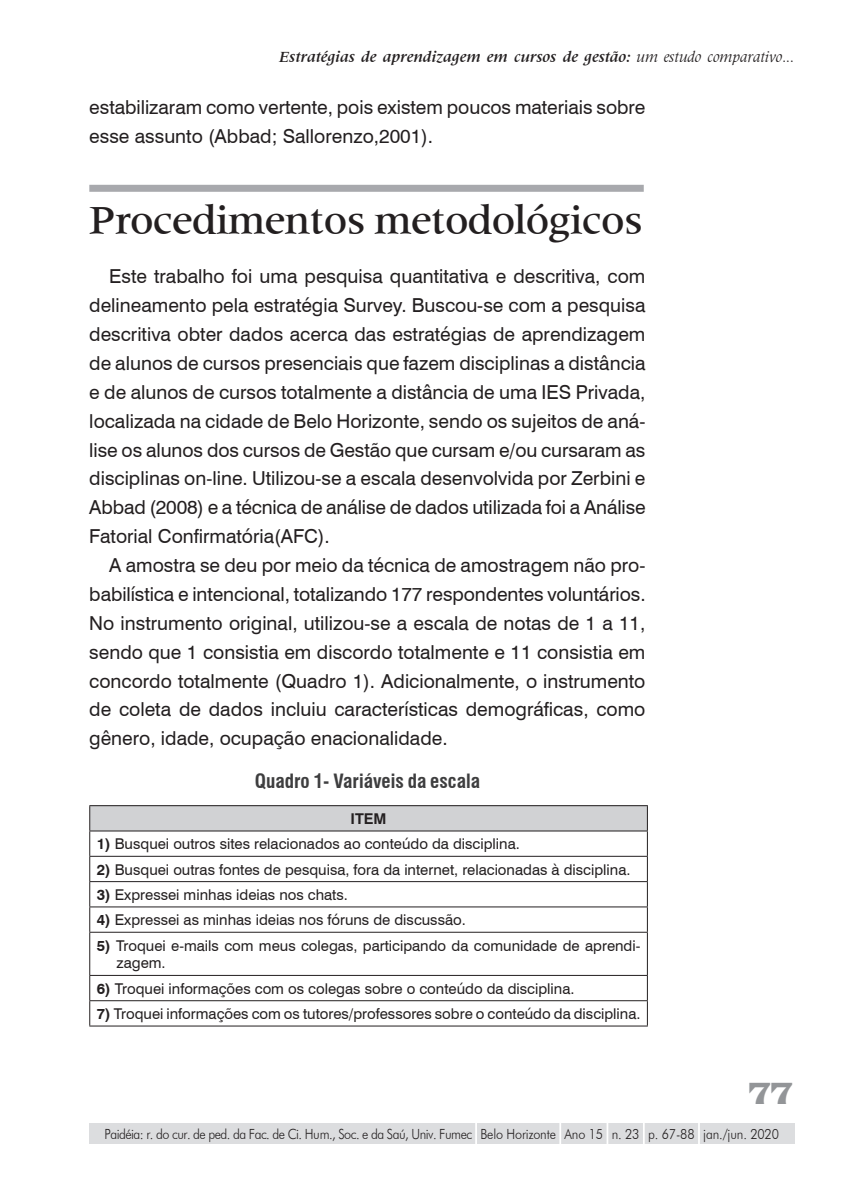
<style>
.page{position:relative;width:844px;height:1191px;background:#fff}
.page>*{position:absolute;margin:0;border:0;box-sizing:border-box;transform-origin:0 0}
.Titulo_1_s__Quebra_d{font:500 42px "Latin 725 BT";letter-spacing:-.01em;color:#231f20}
.t1{font:31.5px "Latin Wid D";color:#939598;scale:.7 1}
.Parag_Padrão{font:19.25px/28.9px "Swiss 721 BT";color:#231f20;text-align:justify}
.Titulo_Imagem{font:700 condensed 19.25px "Swiss 721 BT";color:#3e3e3f}
.t2{font:italic 700 15.75px "Latin 725 BT";color:#231f20}
.Parag_Padrão-2{font:14.88px/17.8px "Swiss 721 BT";color:#231f20}
.Parag_Padrão-3{font:700 14.88px "Swiss 721 BT";color:#231f20}
.t3{font:300 14px "Futura BT";letter-spacing:-.04em;color:#231f20;scale:.9 1}
.s1{font-weight:400}
.s2{font-weight:700}
</style>
<div class="page">
<div style="left:89px;top:1122px;width:705px;height:21px;background:#dcdddf"></div>
<hr style="left:475px;top:1122px;width:2px;height:23px;background:#fff">
<hr style="left:559px;top:1122px;width:2px;height:23px;background:#fff">
<hr style="left:606px;top:1122px;width:2px;height:23px;background:#fff">
<hr style="left:642px;top:1122px;width:2px;height:23px;background:#fff">
<svg style="left:698px;top:1122px;width:1px;height:21px"></svg>
<div style="left:89px;top:185px;width:554px;height:7px;background:#a8a9ad"></div>
<div style="left:90px;top:805px;width:557px;height:26px;background:#d1d2d4"></div>
<hr style="left:89px;top:805px;width:558px;height:1px;background:#231f20">
<hr style="left:89px;top:830px;width:558px;height:1px;background:#231f20">
<hr style="left:89px;top:856px;width:558px;height:1px;background:#231f20">
<hr style="left:89px;top:881px;width:558px;height:1px;background:#231f20">
<hr style="left:89px;top:906px;width:558px;height:1px;background:#231f20">
<svg style="left:89px;top:806px;width:1px;height:125px"></svg>
<svg style="left:646px;top:806px;width:1px;height:125px"></svg>
<hr style="left:89px;top:931px;width:558px;height:1px;background:#231f20">
<hr style="left:89px;top:932px;width:1px;height:43px;background:#231f20">
<hr style="left:646px;top:932px;width:1px;height:43px;background:#231f20">
<hr style="left:89px;top:975px;width:558px;height:1px;background:#231f20">
<hr style="left:89px;top:1000px;width:558px;height:1px;background:#231f20">
<svg style="left:89px;top:975px;width:1px;height:50px"></svg>
<svg style="left:646px;top:975px;width:1px;height:50px"></svg>
<hr style="left:89px;top:1025px;width:558px;height:1px;background:#231f20">
<p class="t2" style="left:279px;top:48px;width:516px">Estratégias de aprendizagem em cursos de gestão: <span class="s1">um estudo comparativo...</span></p>
<p class="Parag_Padrão" style="left:89px;top:92px;width:557px">estabilizaram como vertente, pois existem poucos materiais sobre esse assunto (Abbad; Sallorenzo,2001).</p>
<p class="Titulo_1_s__Quebra_d" style="left:89px;top:197px;width:555px">Procedimentos metodológicos</p>
<p class="Parag_Padrão" style="left:89px;top:261px;width:557px;text-indent:20px">Este trabalho foi uma pesquisa quantitativa e descritiva, com delineamento pela estratégia Survey. Buscou-se com a pesquisa descritiva obter dados acerca das estratégias de aprendizagem de alunos de cursos presenciais que fazem disciplinas a distância e de alunos de cursos totalmente a distância de uma IES Privada, localizada na cidade de Belo Horizonte, sendo os sujeitos de aná&shy;lise os alunos dos cursos de Gestão que cursam e/ou cursaram as disciplinas on-line. Utilizou-se a escala desenvolvida por Zerbini e Abbad (2008) e a técnica de análise de dados utilizada foi a Análise Fatorial Confirmatória(AFC).</p>
<p class="Parag_Padrão" style="left:89px;top:550px;width:557px;text-indent:20px">A amostra se deu por meio da técnica de amostragem não pro&shy;babilística e intencional, totalizando 177 respondentes voluntários.<br>No instrumento original, utilizou-se a escala de notas de 1 a 11, sendo que 1 consistia em discordo totalmente e 11 consistia em concordo totalmente (Quadro 1). Adicionalmente, o instrumento de coleta de dados incluiu características demográficas, como gênero, idade, ocupação enacionalidade.</p>
<p class="Titulo_Imagem" style="left:255px;top:769px;width:227px">Quadro 1- Variáveis da escala</p>
<p class="Parag_Padrão-3" style="left:350px;top:808px;width:38px">ITEM</p>
<p class="Parag_Padrão-2" style="left:97px;top:834px;width:424px"><span class="s2">1)</span> Busquei outros sites relacionados ao conteúdo da disciplina.</p>
<p class="Parag_Padrão-2" style="left:97px;top:859px;width:535px"><span class="s2">2)</span> Busquei outras fontes de pesquisa, fora da internet, relacionadas à disciplina.</p>
<p class="Parag_Padrão-2" style="left:97px;top:885px;width:253px"><span class="s2">3)</span> Expressei minhas ideias nos chats.</p>
<p class="Parag_Padrão-2" style="left:97px;top:910px;width:370px"><span class="s2">4)</span> Expressei as minhas ideias nos fóruns de discussão.</p>
<p class="Parag_Padrão-2" style="left:117px;top:935px;width:525px;text-indent:-20px"><span class="s2">5)</span> Troquei e-mails com meus colegas, participando da comunidade de aprendi&shy;zagem.</p>
<p class="Parag_Padrão-2" style="left:97px;top:979px;width:479px"><span class="s2">6)</span> Troquei informações com os colegas sobre o conteúdo da disciplina.</p>
<p class="Parag_Padrão-2" style="left:97px;top:1004px;width:545px"><span class="s2">7)</span> Troquei informações com os tutores/professores sobre o conteúdo da disciplina.</p>
<h2 class="t1" style="left:748px;top:1073px;width:64px">77</h2>
<p class="t3" style="left:105px;top:1125px;width:750px">Paidéia: r. do cur. de ped. da Fac. de Ci. Hum., Soc. e da Saú, Univ. Fumec Belo Horizonte Ano 15 n. 23 p. 67-88 jan./jun. 2020</p>
</div>
